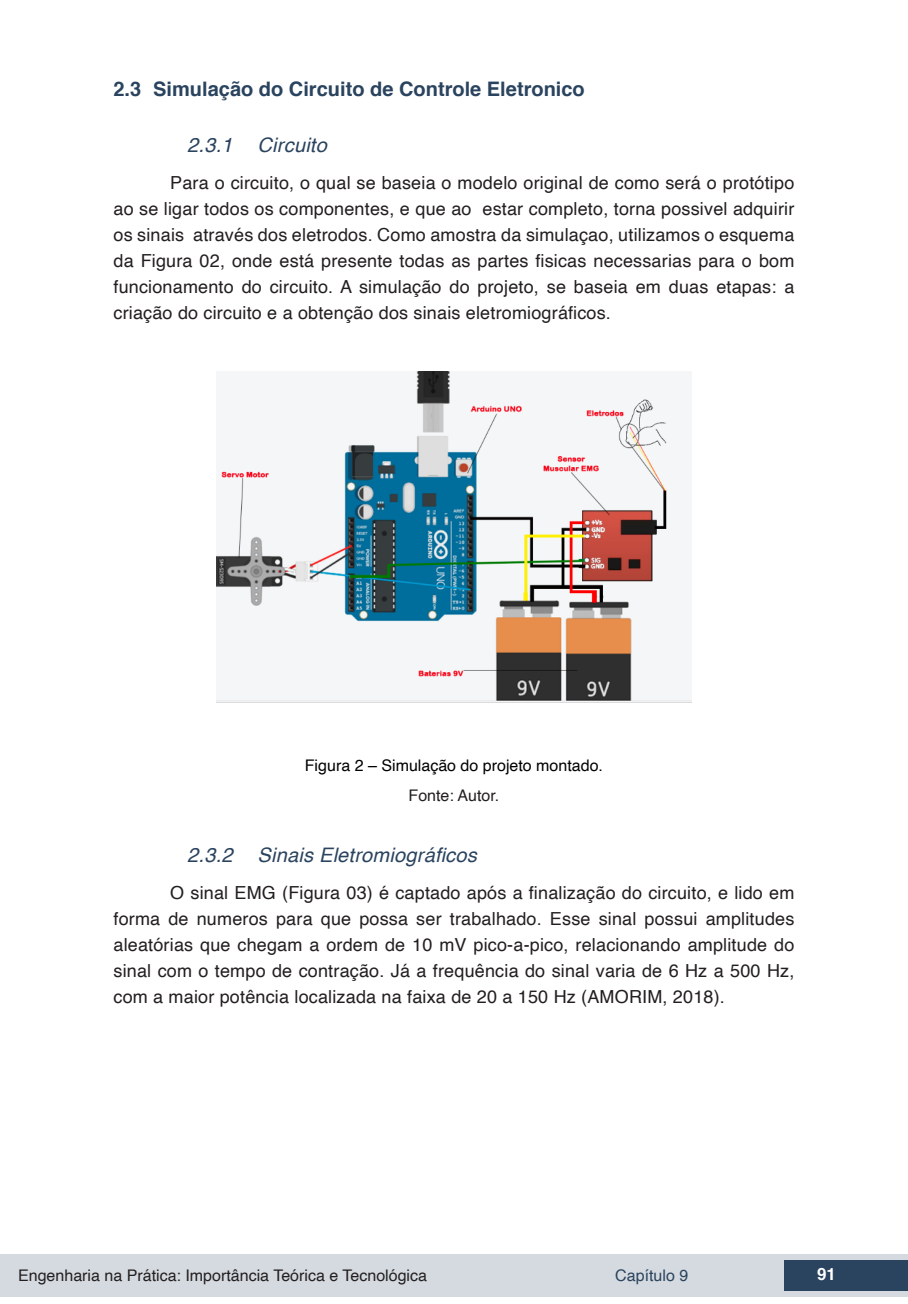
<style>
.page{position:relative;width:908px;height:1304px;background:#fff}
.page>*{position:absolute;margin:0;border:0;box-sizing:border-box;transform-origin:0 0}
.t1{font:700 20px "Helvetica";color:#2a435e}
.t2{font:italic 20px "Helvetica";letter-spacing:.01em;color:#2a435e}
.txt{font:18px/26px "Helvetica";letter-spacing:.01em;color:#231f20;text-align:justify}
.t3{font:700 16.8px "Helvetica";color:#fff}
.fonte_tab_gra_imag{font:16px "Helvetica";color:#231f20}
.info_tab_graf_imag{font:16px "Helvetica";color:#000}
.t4{font:16px "Helvetica";color:#2a435e}
</style>
<div class="page">
<div style="left:0;top:1254px;width:906px;height:43px;background:#d4dadf"></div>
<div style="left:784px;top:1261px;width:123px;height:30px;background:#2a435e"></div>
<img style="left:216px;top:372px;width:475px;height:331px">
<p class="t1" style="left:113px;top:73px;width:472px">2.3 Simulação do Circuito de Controle Eletronico</p>
<p class="t2" style="left:187px;top:129px;width:47px">2.3.1</p>
<p class="t2" style="left:257px;top:129px;width:71px">Circuito</p>
<p class="txt" style="left:113px;top:170px;width:682px;text-indent:57px">Para o circuito, o qual se baseia o modelo original de como será o protótipo ao se ligar todos os componentes, e que ao estar completo, torna possivel adquirir os sinais através dos eletrodos. Como amostra da simulaçao, utilizamos o esquema da Figura 02, onde está presente todas as partes fisicas necessarias para o bom funcionamento do circuito. A simulação do projeto, se baseia em duas etapas: a criação do circuito e a obtenção dos sinais eletromiográficos.</p>
<p class="info_tab_graf_imag" style="left:305px;top:753px;width:299px">Figura 2 – Simulação do projeto montado.</p>
<p class="fonte_tab_gra_imag" style="left:408px;top:783px;width:92px">Fonte: Autor.</p>
<p class="t2" style="left:187px;top:839px;width:47px">2.3.2</p>
<p class="t2" style="left:257px;top:839px;width:220px">Sinais Eletromiográficos</p>
<p class="txt" style="left:113px;top:881px;width:682px;text-indent:57px">O sinal EMG (Figura 03) é captado após a finalização do circuito, e lido em forma de numeros para que possa ser trabalhado. Esse sinal possui amplitudes aleatórias que chegam a ordem de 10 mV pico-a-pico, relacionando amplitude do sinal com o tempo de contração. Já a frequência do sinal varia de 6 Hz a 500 Hz, com a maior potência localizada na faixa de 20 a 150 Hz (AMORIM, 2018).</p>
<p class="fonte_tab_gra_imag" style="left:18px;top:1263px;width:410px">Engenharia na Prática: Importância Teórica e Tecnológica</p>
<p class="t4" style="left:615px;top:1263px;width:74px">Capítulo 9</p>
<p class="t3" style="left:816px;top:1261px;width:20px">91</p>
</div>
